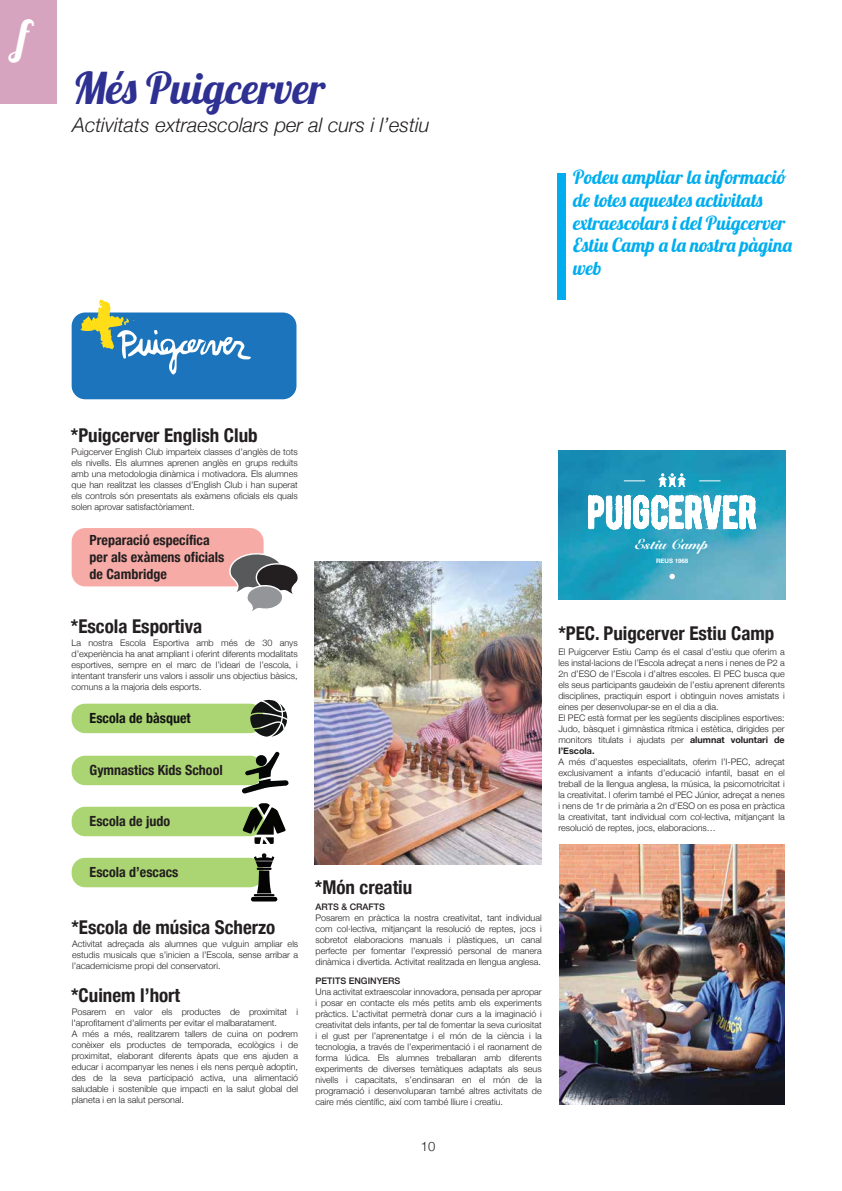
<style>
.page{position:relative;width:842px;height:1191px;background:#fff}
.page>*{position:absolute;margin:0;border:0;box-sizing:border-box;transform-origin:0 0}
.t1{font:43px "Lobster";color:#2e3092}
.t2{font:43px "Lobster";color:#fff}
.t3{font:italic 300 20px "Helvetica Neue";color:#231f20}
.t4{font:700 condensed 19px "Helvetica Neue";color:#231f20}
.t5{font:19px/22.8px "Lobster";color:#00aeef}
.t6{font:900 14.3px "Snell Roundhand";color:#fff}
.t7{font:700 condensed 14px/16.8px "Helvetica Neue";color:#231f20}
.t8{font:700 condensed 14px "Helvetica Neue";color:#131414}
.t9{font:300 13px "Helvetica Neue";color:#231f20}
.t10{font:300 9px/11px "Helvetica Neue";color:#231f20;text-align:justify}
.t11{font:500 9px "Helvetica Neue";color:#231f20}
.t12{font:700 6.1px "Helvetica Neue";color:#fff}
.s1{font-weight:700}
</style>
<div class="page">
<div style="left:72px;top:312px;width:224px;height:87px;background:#1c75bc;border-radius:14px"></div>
<div style="left:72px;top:528px;width:192px;height:58px;background:#f7aba6;border-radius:14px"></div>
<div style="left:0;top:0;width:57px;height:104px;background:#d7a4bf"></div>
<svg style="left:80px;top:300px;width:171px;height:74px"></svg>
<div style="left:72px;top:703px;width:192px;height:30px;background:#abd572;border-radius:14px"></div>
<svg style="left:250px;top:700px;width:37px;height:37px"></svg>
<div style="left:72px;top:755px;width:192px;height:30px;background:#abd572;border-radius:14px"></div>
<svg style="left:242px;top:751px;width:46px;height:42px"></svg>
<div style="left:72px;top:806px;width:192px;height:30px;background:#abd572;border-radius:14px"></div>
<svg style="left:243px;top:803px;width:42px;height:41px"></svg>
<div style="left:72px;top:857px;width:192px;height:30px;background:#abd572;border-radius:14px"></div>
<svg style="left:251px;top:853px;width:26px;height:48px"></svg>
<svg style="left:226px;top:550px;width:72px;height:61px"></svg>
<div style="left:557px;top:173px;width:9px;height:127px;background:#00aeef"></div>
<img style="left:558px;top:451px;width:228px;height:148px">
<svg style="left:658px;top:473px;width:28px;height:14px"></svg>
<svg style="left:588px;top:496px;width:168px;height:33px"></svg>
<svg style="left:624px;top:480px;width:21px;height:1px"></svg>
<svg style="left:699px;top:480px;width:21px;height:1px"></svg>
<svg style="left:669px;top:574px;width:6px;height:5px"></svg>
<img style="left:559px;top:844px;width:226px;height:260px">
<img style="left:315px;top:562px;width:227px;height:302px">
<h1 class="t2" style="left:17px;top:9px;width:13px">f</h1>
<h1 class="t1" style="left:73px;top:61px;width:254px">Més Puigcerver</h1>
<h2 class="t3" style="left:72px;top:109px;width:359px">Activitats extraescolars per al curs i l’estiu</h2>
<h3 class="t5" style="left:573px;top:168px;width:221px">Podeu ampliar la informació de totes aquestes activitats extraescolars i del Puigcerver<br>Estiu Camp a la nostra pàgina web</h3>
<h3 class="t4" style="left:71px;top:419px;width:188px">*Puigcerver English Club</h3>
<p class="t10" style="left:71px;top:446px;width:228px">Puigcerver English Club imparteix classes d’anglès de tots els nivells. Els alumnes aprenen anglès en grups reduïts amb una metodologia dinàmica i motivadora. Els alumnes que han realitzat les classes d’English Club i han superat els controls són presentats als exàmens oficials els quals solen aprovar satisfactòriament.</p>
<h3 class="t7" style="left:90px;top:530px;width:136px">Preparació específica per als exàmens oficials de Cambridge</h3>
<h3 class="t4" style="left:71px;top:610px;width:133px">*Escola Esportiva</h3>
<p class="t10" style="left:71px;top:637px;width:228px">La nostra Escola Esportiva amb més de 30 anys d’experiència ha anat ampliant i oferint diferents modalitats esportives, sempre en el marc de l’ideari de l’escola, i intentant transferir uns valors i assolir uns objectius bàsics, comuns a la majoria dels esports.</p>
<h3 class="t8" style="left:90px;top:706px;width:103px">Escola de bàsquet</h3>
<h3 class="t7" style="left:90px;top:760px;width:135px">Gymnastics Kids School</h3>
<h3 class="t7" style="left:90px;top:811px;width:82px">Escola de judo</h3>
<h3 class="t7" style="left:90px;top:862px;width:90px">Escola d’escacs</h3>
<h3 class="t4" style="left:71px;top:911px;width:205px">*Escola de música Scherzo</h3>
<p class="t10" style="left:72px;top:938px;width:228px">Activitat adreçada als alumnes que vulguin ampliar els estudis musicals que s’inicien a l’Escola, sense arribar a l’academicisme propi del conservatori.</p>
<h3 class="t4" style="left:71px;top:979px;width:111px">*Cuinem l’hort</h3>
<p class="t10" style="left:72px;top:1006px;width:228px;text-align:left">Posarem en valor els productes de proximitat i l'aprofitament d'aliments per evitar el malbaratament.<br>A més a més, realitzarem tallers de cuina on podrem conèixer els productes de temporada, ecològics i de proximitat, elaborant diferents àpats que ens ajuden a educar i acompanyar les nenes i els nens perquè adoptin, des de la seva participació activa, una alimentació saludable i sostenible que impacti en la salut global del planeta i en la salut personal.</p>
<h3 class="t6" style="left:634px;top:535px;width:75px">Estiu Camp</h3>
<p class="t12" style="left:656px;top:556px;width:34px">REUS 1968</p>
<h3 class="t4" style="left:558px;top:617px;width:217px">*PEC. Puigcerver Estiu Camp</h3>
<p class="t10" style="left:558px;top:646px;width:228px;text-align:left">El Puigcerver Estiu Camp és el casal d’estiu que oferim a les instal·lacions de l’Escola adreçat a nens i nenes de P2 a 2n d’ESO de l’Escola i d’altres escoles. El PEC busca que els seus participants gaudeixin de l’estiu aprenent diferents disciplines, practiquin esport i obtinguin noves amistats i eines per desenvolupar-se en el dia a dia.<br>El PEC està format per les següents disciplines esportives:<br>Judo, bàsquet i gimnàstica rítmica i estètica, dirigides per monitors titulats i ajudats per <span class="s1">alumnat voluntari de l’Escola.</span></p>
<p class="t10" style="left:558px;top:756px;width:228px">A més d’aquestes especialitats, oferim l’I-PEC, adreçat exclusivament a infants d’educació infantil, basat en el treball de la llengua anglesa, la música, la psicomotricitat i la creativitat. I oferim també el PEC Júnior, adreçat a nenes i nens de 1r de primària a 2n d’ESO on es posa en pràctica la creativitat, tant individual com col·lectiva, mitjançant la resolució de reptes, jocs, elaboracions…</p>
<h3 class="t4" style="left:315px;top:871px;width:99px">*Món creatiu</h3>
<p class="t11" style="left:315px;top:899px;width:71px">ARTS &amp; CRAFTS</p>
<p class="t10" style="left:315px;top:911px;width:228px">Posarem en pràctica la nostra creativitat, tant individual com col·lectiva, mitjançant la resolució de reptes, jocs i sobretot elaboracions manuals i plàstiques, un canal perfecte per fomentar l’expressió personal de manera dinàmica i divertida. Activitat realitzada en llengua anglesa.</p>
<p class="t11" style="left:315px;top:973px;width:86px">PETITS ENGINYERS</p>
<p class="t10" style="left:315px;top:985px;width:228px">Una activitat extraescolar innovadora, pensada per apropar i posar en contacte els més petits amb els experiments pràctics. L’activitat permetrà donar curs a la imaginació i creativitat dels infants, per tal de fomentar la seva curiositat i el gust per l’aprenentatge i el món de la ciència i la tecnologia, a través de l’experimentació i el raonament de forma lúdica. Els alumnes treballaran amb diferents experiments de diverses temàtiques adaptats als seus nivells i capacitats, s’endinsaran en el món de la programació i desenvoluparan també altres activitats de caire més científic, així com també lliure i creatiu.</p>
<h3 class="t9" style="left:421px;top:1135px;width:16px">10</h3>
</div>
